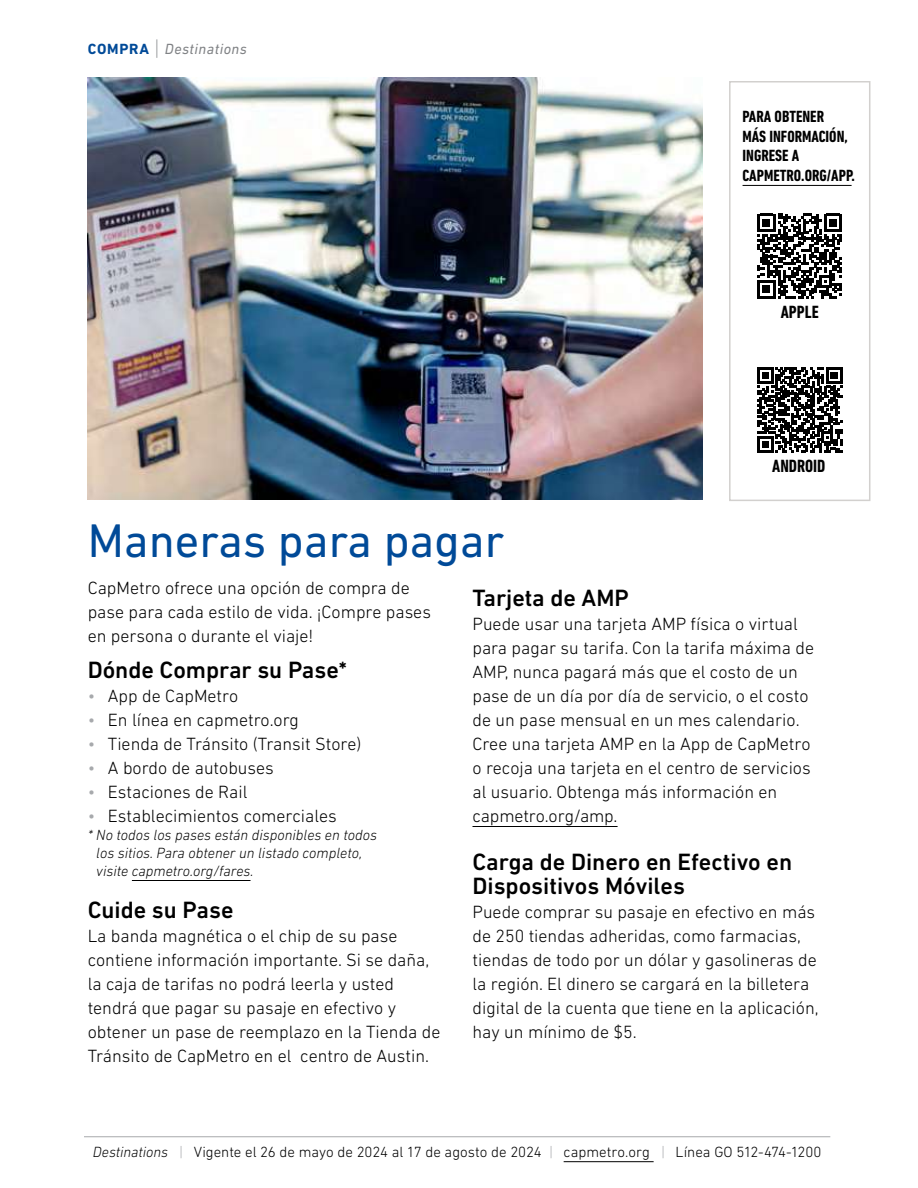
<style>
.page{position:relative;width:918px;height:1188px;background:#fff}
.page>*{position:absolute;margin:0;border:0;box-sizing:border-box;transform-origin:0 0}
.t1{font:48px "DIN Next LT Pro";color:#004a98}
.t2{font:500 24px/24px "DIN Next LT Pro";color:#000}
.t3{font:300 18px/24px "DIN Next LT Pro";color:#000}
.t4{font:700 condensed 18px "DIN Next LT Pro";color:#000}
.t5{font:700 condensed 16.5px/19.5px "DIN Next LT Pro";color:#000}
.t6{font:italic 300 15px/18px "DIN Next LT Pro";color:#000}
.t7{font:300 15px "DIN Next LT Pro";color:#000}
.t8{font:italic 15px "DIN Next LT Pro";letter-spacing:.03em;color:#808285}
.s1{font-weight:700;font-style:normal;color:#004a98}
.s2{font-weight:300;font-style:normal;font-size:22.5px}
.s3{color:#a7a9ac}
.s4{font-style:italic}
.s5{font-style:italic;color:#a7a9ac}
</style>
<div class="page">
<hr style="left:84px;top:1137px;width:746px;height:1px;background:#a7a9ac">
<hr style="left:564px;top:1161px;width:90px;height:1px;background:#000">
<hr style="left:132px;top:880px;width:119px;height:1px;background:#000">
<hr style="left:472px;top:826px;width:146px;height:1px;background:#000">
<img style="left:88px;top:78px;width:614px;height:422px">
<div style="left:729px;top:81px;width:141px;height:420px;border:2px solid #d2d0ce"></div>
<svg style="left:757px;top:367px;width:85px;height:85px"></svg>
<svg style="left:757px;top:214px;width:85px;height:84px"></svg>
<hr style="left:743px;top:185px;width:109px;height:1px;background:#000">
<p class="t8" style="left:88px;top:40px;width:161px"><span class="s1">COMPRA</span> <span class="s2">|</span> Destinations</p>
<p class="t5" style="left:743px;top:107px;width:114px">PARA OBTENER<br>MÁS INFORMACIÓN,<br>INGRESE A<br>CAPMETRO.ORG/APP.</p>
<p class="t4" style="left:781px;top:302px;width:39px">APPLE</p>
<p class="t4" style="left:772px;top:456px;width:55px">ANDROID</p>
<h1 class="t1" style="left:88px;top:513px;width:418px">Maneras para pagar</h1>
<p class="t3" style="left:88px;top:576px;width:345px">CapMetro ofrece una opción de compra de pase para cada estilo de vida. ¡Compre pases en persona o durante el viaje!</p>
<h2 class="t2" style="left:88px;top:658px;width:261px">Dónde Comprar su Pase*</h2>
<p class="t3" style="left:88px;top:684px;width:152px"><span class="s3">•</span> App de CapMetro</p>
<p class="t3" style="left:88px;top:708px;width:213px"><span class="s3">•</span> En línea en capmetro.org</p>
<p class="t3" style="left:88px;top:732px;width:275px"><span class="s3">•</span> Tienda de Tránsito (Transit Store)</p>
<p class="t3" style="left:88px;top:756px;width:188px"><span class="s3">•</span> A bordo de autobuses</p>
<p class="t3" style="left:88px;top:780px;width:161px"><span class="s3">•</span> Estaciones de Rail</p>
<p class="t3" style="left:88px;top:804px;width:251px"><span class="s3">•</span> Establecimientos comerciales</p>
<p class="t6" style="left:96px;top:826px;width:282px;text-indent:-9px">* No todos los pases están disponibles en todos los sitios. Para obtener un listado completo, visite capmetro.org/fares.</p>
<h2 class="t2" style="left:88px;top:898px;width:147px">Cuide su Pase</h2>
<p class="t3" style="left:88px;top:924px;width:354px">La banda magnética o el chip de su pase contiene información importante. Si se daña, la caja de tarifas no podrá leerla y usted tendrá que pagar su pasaje en efectivo y obtener un pase de reemplazo en la Tienda de Tránsito de CapMetro en el centro de Austin.</p>
<h2 class="t2" style="left:472px;top:586px;width:158px">Tarjeta de AMP</h2>
<p class="t3" style="left:472px;top:612px;width:343px">Puede usar una tarjeta AMP física o virtual para pagar su tarifa. Con la tarifa máxima de AMP, nunca pagará más que el costo de un pase de un día por día de servicio, o el costo de un pase mensual en un mes calendario.<br>Cree una tarjeta AMP en la App de CapMetro o recoja una tarjeta en el centro de servicios al usuario. Obtenga más información en capmetro.org/amp.</p>
<h2 class="t2" style="left:472px;top:850px;width:321px">Carga de Dinero en Efectivo en<br>Dispositivos Móviles</h2>
<p class="t3" style="left:472px;top:900px;width:348px">Puede comprar su pasaje en efectivo en más de 250 tiendas adheridas, como farmacias, tiendas de todo por un dólar y gasolineras de la región. El dinero se cargará en la billetera digital de la cuenta que tiene en la aplicación, hay un mínimo de $5.</p>
<p class="t7" style="left:93px;top:1143px;width:730px"><span class="s4">Destinations</span> <span class="s5">|</span> Vigente el 26 de mayo de 2024 al 17 de agosto de 2024 <span class="s5">|</span> capmetro.org <span class="s5">|</span> Línea GO 512-474-1200</p>
</div>
